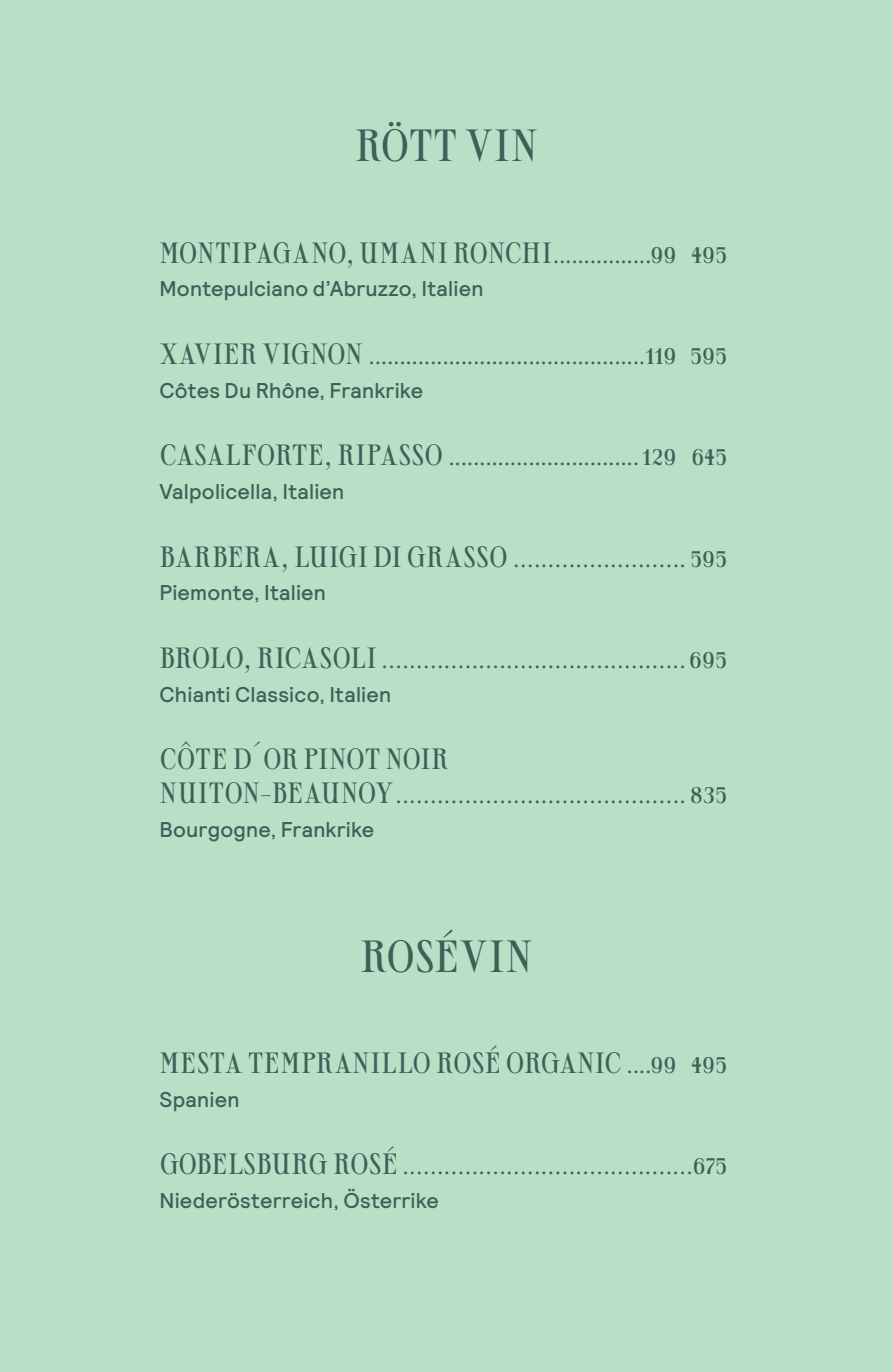
<style>
.page{position:relative;width:893px;height:1372px;background:#fff}
.page>*{position:absolute;margin:0;border:0;box-sizing:border-box;transform-origin:0 0}
.Rubrik{font:45px "Sprat Condesed";color:#386359}
.Pris{font:29.25px "Sprat Condesed";letter-spacing:-.015em;color:#386359}
.Pris-2{font:500 condensed 22.5px "Sprat";color:#386359}
.Innehåll{font:500 21.38px "Relative";letter-spacing:.01em;color:#386359}
.Pris-3{font:500 21.38px "Relative";letter-spacing:.01em;color:#386359}
.s1{font-family:"Sprat";font-weight:500;font-stretch:condensed;font-size:22.5px}
.s2{font-family:"Sprat Condesed";font-weight:400;font-stretch:normal;font-size:29.25px}
</style>
<div class="page">
<div style="left:0;top:0;width:893px;height:1371px;background:#b9dfc6"></div>
<p class="Rubrik" style="left:355px;top:119px;width:184px">RÖTT VIN</p>
<p class="Pris" style="left:159px;top:235px;width:397px">MONTIPAGANO, UMANI RONCHI<span class="s1">................</span></p>
<p class="Pris-2" style="left:650px;top:241px;width:78px">99 495</p>
<p class="Innehåll" style="left:159px;top:277px;width:326px">Montepulciano d’Abruzzo, Italien</p>
<p class="Pris-2" style="left:159px;top:342px;width:212px"><span class="s2">XAVIER VIGNON</span> ..............................................</p>
<p class="Pris-2" style="left:646px;top:342px;width:83px">119 595</p>
<p class="Innehåll" style="left:159px;top:378px;width:265px">Côtes Du Rhône, Frankrike</p>
<p class="Pris-2" style="left:159px;top:444px;width:292px"><span class="s2">CASALFORTE, RIPASSO</span>................................</p>
<p class="Pris-2" style="left:642px;top:444px;width:86px">129 645</p>
<p class="Innehåll" style="left:159px;top:479px;width:186px">Valpolicella, Italien</p>
<p class="Pris-2" style="left:159px;top:545px;width:569px"><span class="s2">BARBERA, LUIGI DI GRASSO</span> ......................... 595</p>
<p class="Innehåll" style="left:159px;top:580px;width:168px">Piemonte, Italien</p>
<p class="Pris-2" style="left:159px;top:646px;width:569px"><span class="s2">BROLO, RICASOLI</span> ............................................695</p>
<p class="Pris-3" style="left:159px;top:682px;width:233px">Chianti Classico, Italien</p>
<p class="Pris" style="left:159px;top:741px;width:291px">CÔTE D´OR PINOT NOIR</p>
<p class="Pris-2" style="left:159px;top:781px;width:569px"><span class="s2">NUITON-BEAUNOY</span>.......................................... 835</p>
<p class="Pris-3" style="left:159px;top:817px;width:216px">Bourgogne, Frankrike</p>
<p class="Rubrik" style="left:360px;top:929px;width:174px">ROSÉVIN</p>
<p class="Pris" style="left:159px;top:1045px;width:569px">MESTA TEMPRANILLO ROSÉ ORGANIC<span class="s1">.... 99 495</span></p>
<p class="Innehåll" style="left:159px;top:1087px;width:82px">Spanien</p>
<p class="Pris-2" style="left:159px;top:1152px;width:569px"><span class="s2">GOBELSBURG ROSÉ</span> ..........................................675</p>
<p class="Innehåll" style="left:159px;top:1188px;width:281px">Niederösterreich, Österrike</p>
</div>
